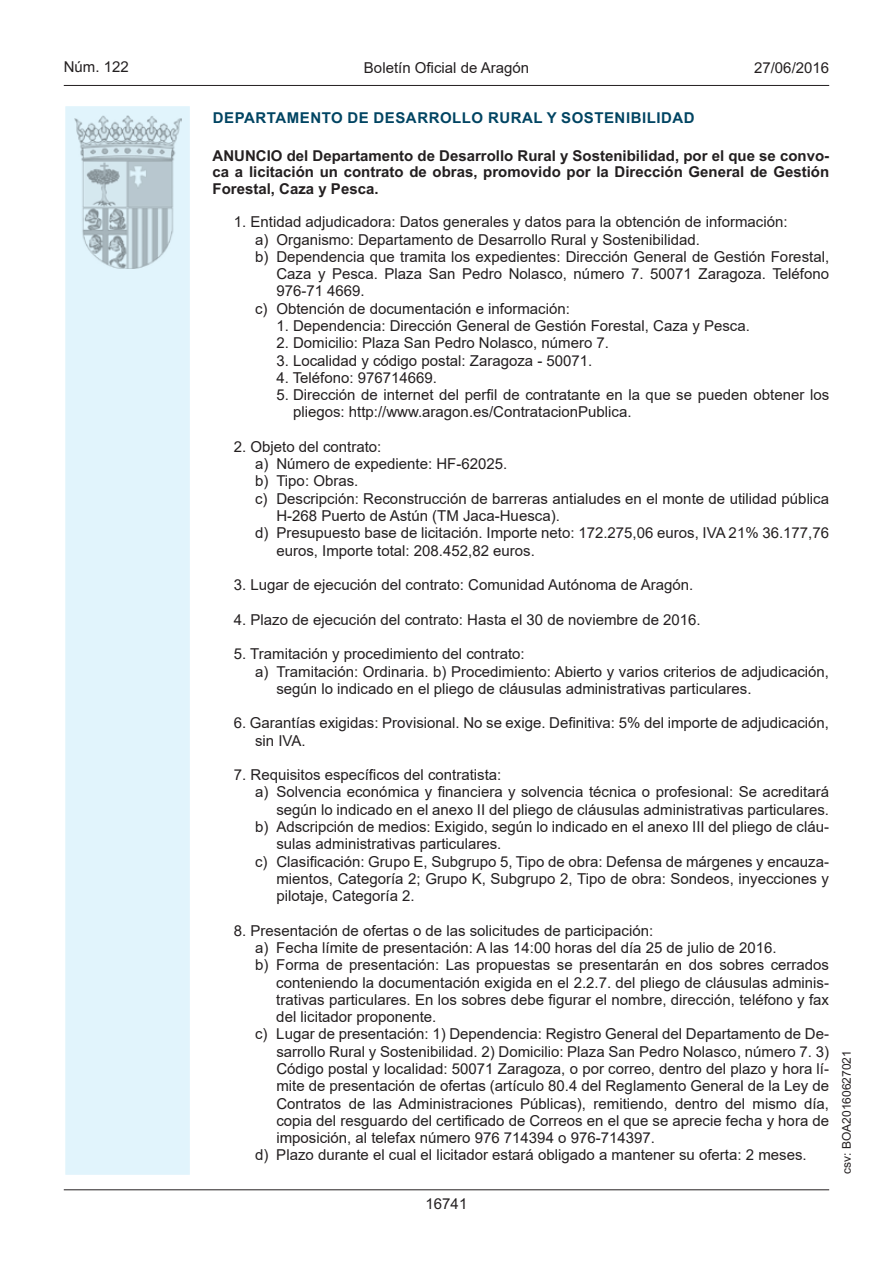
<style>
.page{position:relative;width:893px;height:1263px;background:#fff}
.page>*{position:absolute;margin:0;border:0;box-sizing:border-box;transform-origin:0 0}
.t1{font:15px/17.2px "Arial";color:#231f20}
.t2{font:700 15px/16.5px "Arial";color:#231f20;text-align:justify}
.t3{font:700 15px "Arial";letter-spacing:.035em;color:#004462}
.t4{font:15px "Arial MT2";color:#231f20}
.t5{font:12px "Arial MT2";color:#231f20}
.s1{font-family:"Arial MT2"}
</style>
<div class="page">
<hr style="left:64px;top:85px;width:765px;height:1px;background:#231f20">
<div style="left:64px;top:105px;width:127px;height:1071px;background:#e1f4fc;border:2px solid #fff"></div>
<img style="left:75px;top:115px;width:106px;height:153px">
<hr style="left:64px;top:1189px;width:765px;height:1px;background:#231f20">
<p class="t4" style="left:64px;top:57px;width:67px">Núm. 122</p>
<p class="t1" style="left:364px;top:59px;width:167px">Boletín Oficial de Aragón</p>
<p class="t4" style="left:754px;top:57px;width:77px">27/06/2016</p>
<p class="t3" style="left:213px;top:107px;width:483px">DEPARTAMENTO DE DESARROLLO RURAL Y SOSTENIBILIDAD</p>
<p class="t2" style="left:213px;top:147px;width:618px">ANUNCIO del Departamento de Desarrollo Rural y Sostenibilidad, por el que se convo&shy;ca a licitación un contrato de obras, promovido por la Dirección General de Gestión Forestal, Caza y Pesca.</p>
<p class="t1" style="left:234px;top:213px;width:555px">1. Entidad adjudicadora: Datos generales y datos para la obtención de información:</p>
<p class="t1" style="left:255px;top:231px;width:446px">a) Organismo: Departamento de Desarrollo Rural y Sostenibilidad.</p>
<p class="t1" style="left:255px;top:248px;width:576px">b) Dependencia que tramita los expedientes: Dirección General de Gestión Forestal,</p>
<p class="t1" style="left:276px;top:265px;width:554px">Caza y Pesca. Plaza San Pedro Nolasco, número 7. 50071 Zaragoza. Teléfono</p>
<p class="t4" style="left:276px;top:281px;width:90px">976-71 4669.</p>
<p class="t1" style="left:255px;top:300px;width:316px">c) Obtención de documentación e información:</p>
<p class="t1" style="left:276px;top:317px;width:475px">1. Dependencia: Dirección General de Gestión Forestal, Caza y Pesca.</p>
<p class="t1" style="left:276px;top:334px;width:334px">2. Domicilio: Plaza San Pedro Nolasco, número 7.</p>
<p class="t1" style="left:276px;top:351px;width:318px">3. Localidad y código postal: Zaragoza - 50071.</p>
<p class="t1" style="left:276px;top:369px;width:162px">4. Teléfono: 976714669.</p>
<p class="t1" style="left:293px;top:386px;width:538px;text-indent:-17px">5. Dirección de internet del perfil de contratante en la que se pueden obtener los pliegos: http://www.aragon.es/ContratacionPublica.</p>
<p class="t1" style="left:234px;top:438px;width:149px">2. Objeto del contrato:</p>
<p class="t1" style="left:255px;top:455px;width:254px">a) Número de expediente: HF-62025.</p>
<p class="t1" style="left:255px;top:472px;width:105px">b) Tipo: Obras.</p>
<p class="t1" style="left:255px;top:490px;width:575px">c) Descripción: Reconstrucción de barreras antialudes en el monte de utilidad pública</p>
<p class="t1" style="left:276px;top:507px;width:285px">H-268 Puerto de Astún (TM Jaca-Huesca).</p>
<p class="t1" style="left:255px;top:524px;width:576px">d) Presupuesto base de licitación. Importe neto: 172.275,06 euros, IVA 21% 36.177,76</p>
<p class="t1" style="left:276px;top:542px;width:260px">euros, Importe total: 208.452,82 euros.</p>
<p class="t1" style="left:234px;top:576px;width:461px">3. Lugar de ejecución del contrato: Comunidad Autónoma de Aragón.</p>
<p class="t1" style="left:234px;top:611px;width:468px">4. Plazo de ejecución del contrato: Hasta el 30 de noviembre de 2016.</p>
<p class="t1" style="left:234px;top:645px;width:292px">5. Tramitación y procedimiento del contrato:</p>
<p class="t1" style="left:255px;top:662px;width:575px">a) Tramitación: Ordinaria. b) Procedimiento: Abierto y varios criterios de adjudicación,</p>
<p class="t1" style="left:276px;top:680px;width:477px">según lo indicado en el pliego de cláusulas administrativas particulares.</p>
<p class="t1" style="left:255px;top:714px;width:576px;text-indent:-21px">6. Garantías exigidas: Provisional. No se exige. Definitiva: 5% del importe de adjudicación, sin IVA.</p>
<p class="t1" style="left:234px;top:766px;width:269px">7. Requisitos específicos del contratista:</p>
<p class="t1" style="left:255px;top:783px;width:575px">a) Solvencia económica y financiera y solvencia técnica o profesional: Se acreditará</p>
<p class="t1" style="left:276px;top:801px;width:554px">según lo indicado en el anexo II del pliego de cláusulas administrativas particulares.</p>
<p class="t1" style="left:255px;top:818px;width:576px">b) Adscripción de medios: Exigido, según lo indicado en el anexo III del pliego de cláu<span class="s1">-</span></p>
<p class="t1" style="left:276px;top:835px;width:227px">sulas administrativas particulares.</p>
<p class="t1" style="left:255px;top:853px;width:576px">c) Clasificación: Grupo E, Subgrupo 5, Tipo de obra: Defensa de márgenes y encauza<span class="s1">-</span></p>
<p class="t1" style="left:276px;top:870px;width:554px">mientos, Categoría 2; Grupo K, Subgrupo 2, Tipo de obra: Sondeos, inyecciones y</p>
<p class="t1" style="left:276px;top:887px;width:140px">pilotaje, Categoría 2.</p>
<p class="t1" style="left:234px;top:922px;width:421px">8. Presentación de ofertas o de las solicitudes de participación:</p>
<p class="t1" style="left:255px;top:939px;width:523px">a) Fecha límite de presentación: A las 14:00 horas del día 25 de julio de 2016.</p>
<p class="t1" style="left:255px;top:956px;width:576px">b) Forma de presentación: Las propuestas se presentarán en dos sobres cerrados</p>
<p class="t1" style="left:276px;top:973px;width:554px">conteniendo la documentación exigida en el 2.2.7. del pliego de cláusulas adminis<span class="s1">-</span></p>
<p class="t1" style="left:276px;top:991px;width:554px">trativas particulares. En los sobres debe figurar el nombre, dirección, teléfono y fax</p>
<p class="t1" style="left:276px;top:1008px;width:162px">del licitador proponente.</p>
<p class="t1" style="left:255px;top:1025px;width:576px">c) Lugar de presentación: 1) Dependencia: Registro General del Departamento de De<span class="s1">-</span></p>
<p class="t1" style="left:276px;top:1043px;width:554px">sarrollo Rural y Sostenibilidad. 2) Domicilio: Plaza San Pedro Nolasco, número 7. 3)</p>
<p class="t1" style="left:276px;top:1060px;width:554px">Código postal y localidad: 50071 Zaragoza, o por correo, dentro del plazo y hora lí<span class="s1">-</span></p>
<p class="t1" style="left:276px;top:1077px;width:554px">mite de presentación de ofertas (artículo 80.4 del Reglamento General de la Ley de</p>
<p class="t1" style="left:276px;top:1094px;width:554px">Contratos de las Administraciones Públicas), remitiendo, dentro del mismo día,</p>
<p class="t1" style="left:276px;top:1112px;width:554px">copia del resguardo del certificado de Correos en el que se aprecie fecha y hora de</p>
<p class="t1" style="left:276px;top:1129px;width:380px">imposición, al telefax número 976 714394 o 976-714397.</p>
<p class="t1" style="left:255px;top:1146px;width:553px">d) Plazo durante el cual el licitador estará obligado a mantener su oferta: 2 meses.</p>
<p class="t4" style="left:426px;top:1193px;width:43px">16741</p>
<p class="t5" style="left:838px;top:1174px;width:125px;rotate:-90deg">csv: BOA20160627021</p>
</div>
